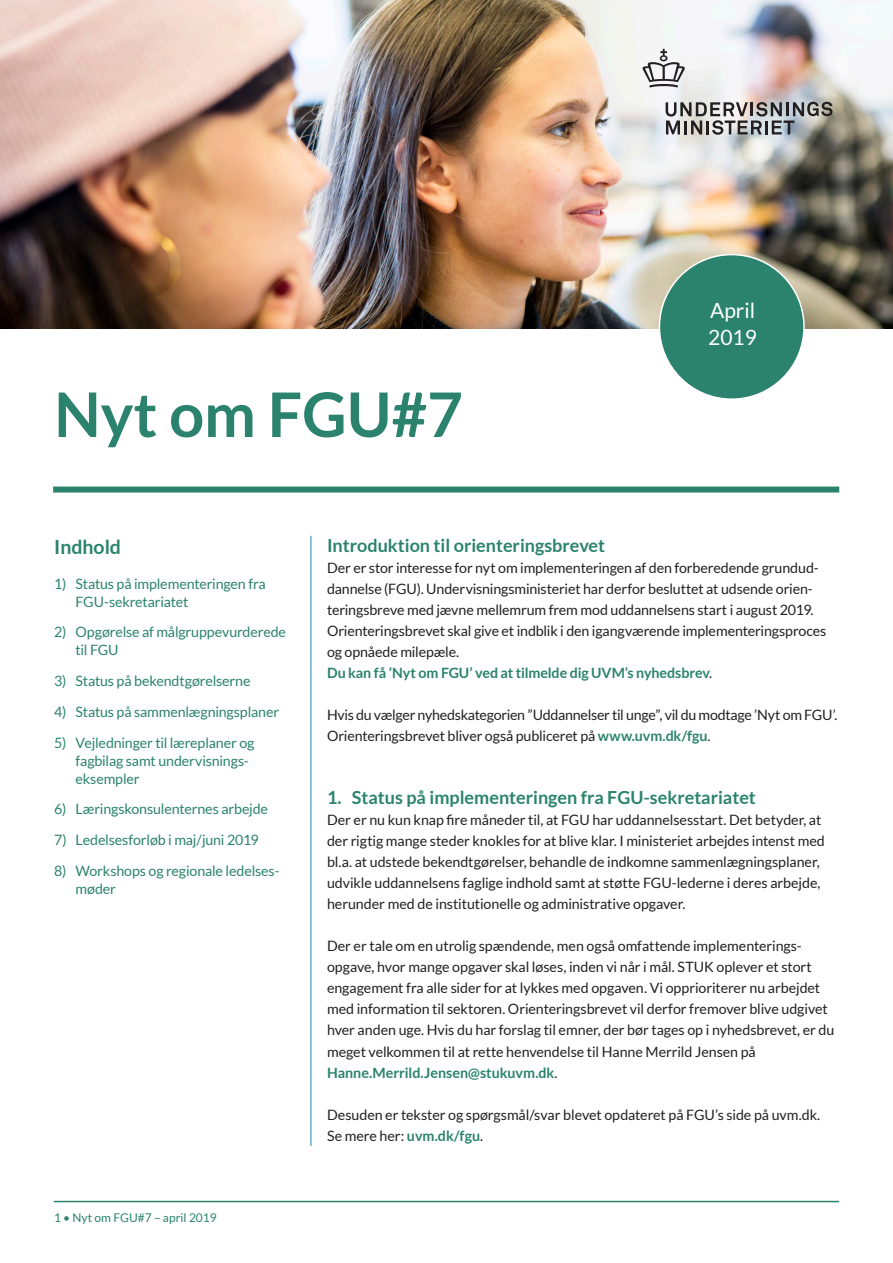
<style>
.page{position:relative;width:893px;height:1263px;background:#fff}
.page>*{position:absolute;margin:0;border:0;box-sizing:border-box;transform-origin:0 0}
.t1{font:700 61.5px "Lato";color:#2b836d}
.t2{font:21px "Lato";color:#fff}
.Overskrift{font:700 19.5px "Lato";color:#2b836d}
._10_Brødtekst_2{font:700 18px "Lato";color:#2b836d}
.Brød{font:14.25px/21px "Lato";letter-spacing:-.005em;color:#231f20}
.Brød-2{font:14.25px/18px "Lato";letter-spacing:-.01em;color:#2b836d}
.Brød-3{font:700 14.25px "Lato";letter-spacing:-.005em;color:#2b836d}
.t3{font:12px "Lato";color:#2b836d}
.s1{font-weight:400;color:#231f20}
.s2{font-weight:700;color:#2b836d}
</style>
<div class="page">
<hr style="left:54px;top:1201px;width:785px;height:1px;background:#2b836d">
<img style="left:0;top:0;width:893px;height:329px">
<svg style="left:666px;top:102px;width:166px;height:33px"></svg>
<svg style="left:642px;top:49px;width:43px;height:39px"></svg>
<div style="left:659px;top:255px;width:145px;height:144px;background:#2b836d;border-radius:50%"></div>
<div style="left:53px;top:486px;width:786px;height:6px;background:#2b836d"></div>
<hr style="left:311px;top:536px;width:1px;height:610px;background:#1a88a3">
<p class="t1" style="left:54px;top:379px;width:410px">Nyt om FGU#7</p>
<p class="t2" style="left:710px;top:298px;width:47px">April</p>
<p class="t2" style="left:708px;top:325px;width:50px">2019</p>
<p class="Overskrift" style="left:54px;top:535px;width:68px">Indhold</p>
<p class="Brød-2" style="left:75px;top:574px;width:192px;text-indent:-21px">1) Status på implementeringen fra<br>FGU-sekretariatet</p>
<p class="Brød-2" style="left:75px;top:623px;width:212px;text-indent:-21px">2) Opgørelse af målgruppevurderede til FGU</p>
<p class="Brød-2" style="left:54px;top:672px;width:198px">3) Status på bekendtgørelserne</p>
<p class="Brød-2" style="left:54px;top:703px;width:226px">4) Status på sammenlægningsplaner</p>
<p class="Brød-2" style="left:54px;top:733px;width:202px">5) Vejledninger til læreplaner og</p>
<p class="Brød-2" style="left:75px;top:751px;width:175px">fagbilag samt undervisnings-</p>
<p class="Brød-2" style="left:75px;top:769px;width:66px">eksempler</p>
<p class="Brød-2" style="left:54px;top:800px;width:215px">6) Læringskonsulenternes arbejde</p>
<p class="Brød-2" style="left:54px;top:831px;width:206px">7) Ledelsesforløb i maj/juni 2019</p>
<p class="Brød-2" style="left:75px;top:862px;width:205px;text-indent:-21px">8) Workshops og regionale ledelses&shy;møder</p>
<p class="t3" style="left:54px;top:1211px;width:164px">1 • Nyt om FGU#7 – april 2019</p>
<p class="_10_Brødtekst_2" style="left:327px;top:535px;width:280px">Introduktion til orienteringsbrevet</p>
<p class="Brød" style="left:327px;top:558px;width:501px">Der er stor interesse for nyt om implementeringen af den forberedende grundud&shy;dannelse (FGU). Undervisningsministeriet har derfor besluttet at udsende orien&shy;teringsbreve med jævne mellemrum frem mod uddannelsens start i august 2019.<br>Orienteringsbrevet skal give et indblik i den igangværende implementeringsproces og opnåede milepæle.</p>
<p class="Brød-3" style="left:327px;top:665px;width:387px">Du kan få ’Nyt om FGU’ ved at tilmelde dig UVM’s nyhedsbrev<span class="s1">.</span></p>
<p class="Brød" style="left:327px;top:705px;width:512px">Hvis du vælger nyhedskategorien ”Uddannelser til unge”, vil du modtage ’Nyt om FGU’.</p>
<p class="Brød" style="left:327px;top:726px;width:385px">Orienteringsbrevet bliver også publiceret på <span class="s2">www.uvm.dk/fgu</span>.</p>
<p class="_10_Brødtekst_2" style="left:327px;top:787px;width:430px">1. Status på implementeringen fra FGU-sekretariatet</p>
<p class="Brød" style="left:327px;top:810px;width:499px">Der er nu kun knap fire måneder til, at FGU har uddannelsesstart. Det betyder, at der rigtig mange steder knokles for at blive klar. I ministeriet arbejdes intenst med bl.a. at udstede bekendtgørelser, behandle de indkomne sammenlægningsplaner, udvikle uddannelsens faglige indhold samt at støtte FGU-lederne i deres arbejde, herunder med de institutionelle og administrative opgaver.</p>
<p class="Brød" style="left:327px;top:936px;width:509px">Der er tale om en utrolig spændende, men også omfattende implementerings&shy;opgave, hvor mange opgaver skal løses, inden vi når i mål. STUK oplever et stort engagement fra alle sider for at lykkes med opgaven. Vi opprioriterer nu arbejdet med information til sektoren. Orienteringsbrevet vil derfor fremover blive udgivet hver anden uge. Hvis du har forslag til emner, der bør tages op i nyhedsbrevet, er du meget velkommen til at rette henvendelse til Hanne Merrild Jensen på</p>
<p class="Brød-3" style="left:327px;top:1064px;width:232px">Hanne.Merrild.Jensen@stukuvm.dk<span class="s1">.</span></p>
<p class="Brød" style="left:327px;top:1104px;width:495px">Desuden er tekster og spørgsmål/svar blevet opdateret på FGU’s side på uvm.dk.</p>
<p class="Brød" style="left:327px;top:1125px;width:158px">Se mere her: <span class="s2">uvm.dk/fgu</span>.</p>
</div>
